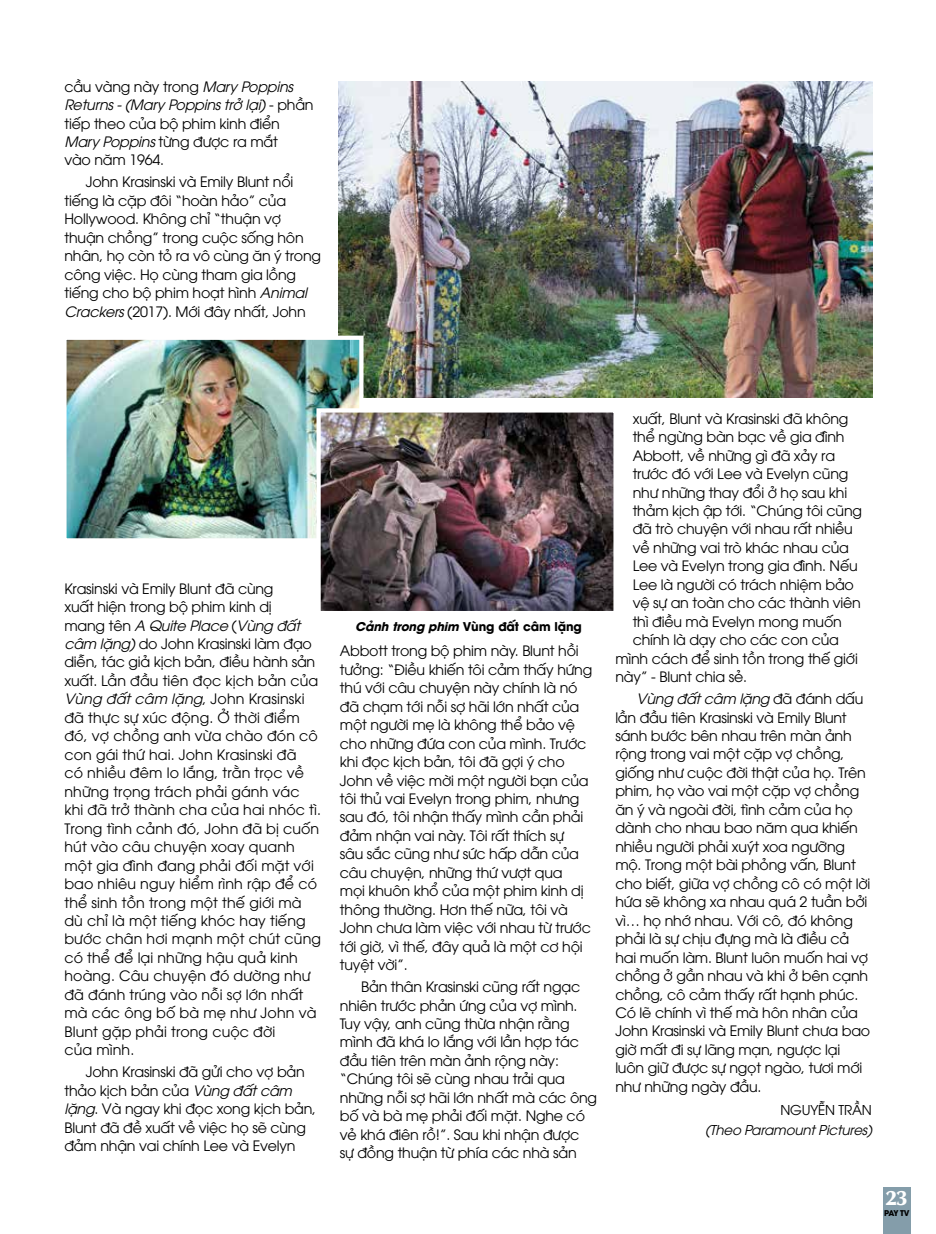
<style>
.page{position:relative;width:936px;height:1234px;background:#fff}
.page>*{position:absolute;margin:0;border:0;box-sizing:border-box;transform-origin:0 0}
.t1{font:21px "UVN Nhan Nang";color:#fff}
.t2{font:14.25px/18.5px "UTM Avo";letter-spacing:-.015em;color:#000}
.t3{font:14.25px/18.5px "UTM Avo";letter-spacing:.005em;color:#000}
.t4{font:italic 13.5px "UTM Avo";letter-spacing:-.015em;color:#000}
.t5{font:13.5px "UTM Avo";letter-spacing:-.015em;color:#000}
.t6{font:700 12px "UTM Avo";color:#000}
.t7{font:700 7.95px "UTM Avo";color:#000}
.s1{font-style:italic}
</style>
<div class="page">
<div style="left:882px;top:1186px;width:28px;height:47px;background:#849daa"></div>
<img style="left:339px;top:81px;width:533px;height:317px">
<img style="left:67px;top:340px;width:291px;height:197px">
<div style="left:62px;top:335px;width:301px;height:207px;border:4px solid #fff"></div>
<img style="left:321px;top:413px;width:291px;height:197px">
<div style="left:316px;top:408px;width:301px;height:207px;border:4px solid #fff"></div>
<p class="t2" style="left:64px;top:76px;width:250px">cầu vàng này trong <span class="s1">Mary Poppins<br>Returns - (Mary Poppins trở lại)</span> - phần tiếp theo của bộ phim kinh điển<br><span class="s1">Mary Poppins</span> từng được ra mắt<br>vào năm 1964.</p>
<p class="t2" style="left:64px;top:171px;width:258px;text-indent:21px">John Krasinski và Emily Blunt nổi tiếng là cặp đôi “hoàn hảo” của<br>Hollywood. Không chỉ “thuận vợ thuận chồng” trong cuộc sống hôn nhân, họ còn tỏ ra vô cùng ăn ý trong công việc. Họ cùng tham gia lồng tiếng cho bộ phim hoạt hình <span class="s1">Animal<br>Crackers</span> (2017). Mới đây nhất, John</p>
<p class="t3" style="left:64px;top:577px;width:258px">Krasinski và Emily Blunt đã cùng<br>xuất hiện trong bộ phim kinh dị<br>mang tên <span class="s1">A Quite Place</span> (<span class="s1">Vùng đất câm lặng)</span> do John Krasinski làm đạo diễn, tác giả kịch bản, điều hành sản xuất. Lần đầu tiên đọc kịch bản của<br><span class="s1">Vùng đất câm lặng</span>, John Krasinski đã thực sự xúc động. Ở thời điểm đó, vợ chồng anh vừa chào đón cô con gái thứ hai. John Krasinski đã<br>có nhiều đêm lo lắng, trằn trọc về những trọng trách phải gánh vác khi đã trở thành cha của hai nhóc tì.<br>Trong tình cảnh đó, John đã bị cuốn hút vào câu chuyện xoay quanh một gia đình đang phải đối mặt với bao nhiêu nguy hiểm rình rập để có thể sinh tồn trong một thế giới mà dù chỉ là một tiếng khóc hay tiếng bước chân hơi mạnh một chút cũng có thể để lại những hậu quả kinh hoàng. Câu chuyện đó dường như đã đánh trúng vào nỗi sợ lớn nhất mà các ông bố bà mẹ như John và<br>Blunt gặp phải trong cuộc đời<br>của mình.</p>
<p class="t2" style="left:64px;top:1061px;width:253px;text-indent:21px">John Krasinski đã gửi cho vợ bản thảo kịch bản của <span class="s1">Vùng đất câm lặng</span>. Và ngay khi đọc xong kịch bản,<br>Blunt đã đề xuất về việc họ sẽ cùng đảm nhận vai chính Lee và Evelyn</p>
<p class="t6" style="left:355px;top:616px;width:228px"><span class="s1">Cảnh trong phim</span> Vùng đất câm lặng</p>
<p class="t2" style="left:340px;top:640px;width:254px">Abbott trong bộ phim này. Blunt hồi tưởng: “Điều khiến tôi cảm thấy hứng thú với câu chuyện này chính là nó đã chạm tới nỗi sợ hãi lớn nhất của một người mẹ là không thể bảo vệ cho những đứa con của mình. Trước khi đọc kịch bản, tôi đã gợi ý cho<br>John về việc mời một người bạn của tôi thủ vai Evelyn trong phim, nhưng sau đó, tôi nhận thấy mình cần phải đảm nhận vai này. Tôi rất thích sự<br>sâu sắc cũng như sức hấp dẫn của câu chuyện, những thứ vượt qua<br>mọi khuôn khổ của một phim kinh dị thông thường. Hơn thế nữa, tôi và<br>John chưa làm việc với nhau từ trước tới giờ, vì thế, đây quả là một cơ hội tuyệt vời”.</p>
<p class="t2" style="left:340px;top:976px;width:259px;text-indent:21px">Bản thân Krasinski cũng rất ngạc nhiên trước phản ứng của vợ mình.<br>Tuy vậy, anh cũng thừa nhận rằng mình đã khá lo lắng với lần hợp tác đầu tiên trên màn ảnh rộng này: “Chúng tôi sẽ cùng nhau trải qua những nỗi sợ hãi lớn nhất mà các ông bố và bà mẹ phải đối mặt. Nghe có vẻ khá điên rồ!”. Sau khi nhận được<br>sự đồng thuận từ phía các nhà sản</p>
<p class="t2" style="left:632px;top:408px;width:217px">xuất, Blunt và Krasinski đã không</p>
<p class="t2" style="left:632px;top:426px;width:213px">thể ngừng bàn bạc về gia đình</p>
<p class="t2" style="left:632px;top:444px;width:204px">Abbott, về những gì đã xảy ra</p>
<p class="t2" style="left:632px;top:463px;width:217px">trước đó với Lee và Evelyn cũng</p>
<p class="t2" style="left:632px;top:481px;width:216px">như những thay đổi ở họ sau khi</p>
<p class="t2" style="left:632px;top:500px;width:231px">thảm kịch ập tới. “Chúng tôi cũng</p>
<p class="t2" style="left:632px;top:518px;width:222px">đã trò chuyện với nhau rất nhiều</p>
<p class="t2" style="left:632px;top:537px;width:218px">về những vai trò khác nhau của</p>
<p class="t2" style="left:632px;top:555px;width:226px">Lee và Evelyn trong gia đình. Nếu</p>
<p class="t2" style="left:632px;top:574px;width:223px">Lee là người có trách nhiệm bảo</p>
<p class="t2" style="left:632px;top:592px;width:230px">vệ sự an toàn cho các thành viên</p>
<p class="t2" style="left:632px;top:611px;width:210px">thì điều mà Evelyn mong muốn</p>
<p class="t2" style="left:632px;top:629px;width:208px">chính là dạy cho các con của</p>
<p class="t2" style="left:615px;top:647px;width:244px">mình cách để sinh tồn trong thế giới</p>
<p class="t2" style="left:615px;top:666px;width:133px">này” - Blunt chia sẻ.</p>
<p class="t2" style="left:615px;top:688px;width:257px;text-indent:21px"><span class="s1">Vùng đất câm lặng</span> đã đánh dấu lần đầu tiên Krasinski và Emily Blunt sánh bước bên nhau trên màn ảnh rộng trong vai một cặp vợ chồng, giống như cuộc đời thật của họ. Trên phim, họ vào vai một cặp vợ chồng ăn ý và ngoài đời, tình cảm của họ dành cho nhau bao năm qua khiến nhiều người phải xuýt xoa ngưỡng mộ. Trong một bài phỏng vấn, Blunt cho biết, giữa vợ chồng cô có một lời hứa sẽ không xa nhau quá 2 tuần bởi vì… họ nhớ nhau. Với cô, đó không phải là sự chịu đựng mà là điều cả hai muốn làm. Blunt luôn muốn hai vợ chồng ở gần nhau và khi ở bên cạnh chồng, cô cảm thấy rất hạnh phúc.<br>Có lẽ chính vì thế mà hôn nhân của<br>John Krasinski và Emily Blunt chưa bao giờ mất đi sự lãng mạn, ngược lại luôn giữ được sự ngọt ngào, tươi mới như những ngày đầu.</p>
<p class="t5" style="left:780px;top:1099px;width:91px">Nguyễn Trần</p>
<p class="t4" style="left:705px;top:1119px;width:168px">(Theo Paramount Pictures)</p>
<h1 class="t1" style="left:885px;top:1181px;width:24px">23</h1>
<p class="t7" style="left:884px;top:1205px;width:27px">PAY TV</p>
</div>
